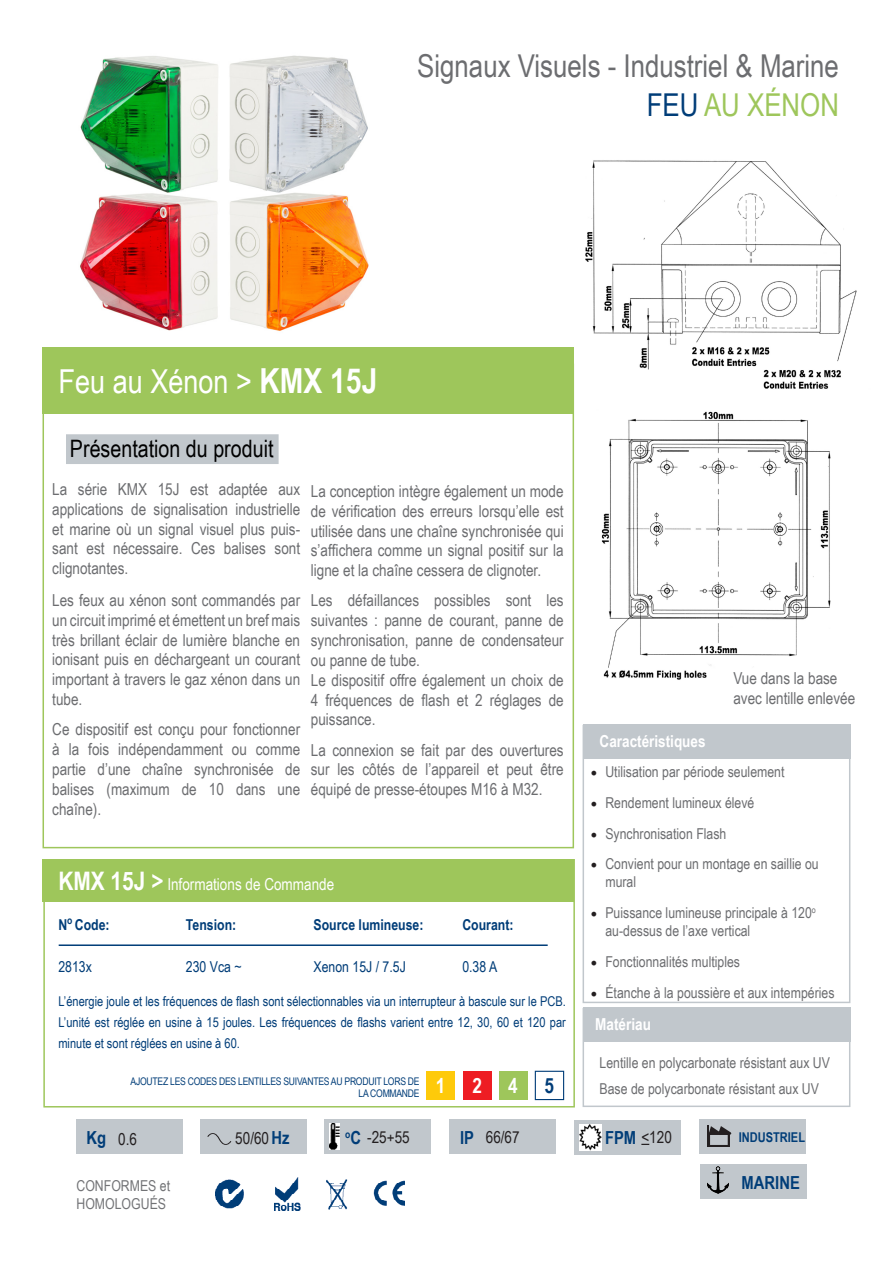
<style>
.page{position:relative;width:893px;height:1263px;background:#fff}
.page>*{position:absolute;margin:0;border:0;box-sizing:border-box;transform-origin:0 0}
.t1{font:33px "Arial Narrow";color:#fff}
.t2{font:31.5px "Arial Narrow";color:#6c6d70}
.t3{font:31.5px "Arial Narrow";color:#9ec65b}
.t4{font:24px "Arial Narrow";color:#000}
.t5{font:700 21px "Arial Narrow";color:#fff}
.t6{font:700 21px "Arial Narrow";color:#003d78}
.Icon_Legends_Blue_Te{font:700 18px "Arial Narrow";color:#003d78}
.t7{font:16.5px/19.8px "Arial Narrow";color:#6c6d70}
.t8{font:16.5px "Arial Narrow";color:#fff}
.t9{font:700 16.5px "Arial Narrow";color:#fff}
.Icon_Legends_Black_T{font:16.5px "Arial Narrow";color:#231f20}
.Icon_Legends_Blue_Te-2{font:16.5px "Arial Narrow";color:#231f20}
.t10{font:15px/18px "Arial Narrow";color:#6c6d70}
.t11{font:700 15px "Arial Narrow";color:#003d78}
.t12{font:15px "Arial Narrow";color:#003d78}
.t13{font:15px/18px "Arial Narrow";color:#727376}
.t14{font:13.5px/21px "Arial Narrow";color:#003d78;text-align:justify}
.Icon_Legends_Blue_Te-3{font:700 13.5px "Arial Narrow";color:#003d78}
.t15{font:10.5px/12.6px "Arial Narrow";letter-spacing:-.025em;color:#003d78;text-align:right}
.Icon_Legends_Blue_Te-4{font:700 10.5px "Arial Narrow";color:#003d78}
.s1{color:#003d78}
.s2{font-weight:700;font-size:34.5px}
.s3{font-weight:700;font-size:25.5px}
.s4{font-family:"Minion Pro";font-size:18px;color:#231f20}
.s5{font-weight:700;font-size:18px;color:#003d78}
</style>
<div class="page">
<div style="left:43px;top:859px;width:532px;height:248px;border:2px solid #9ec65b"></div>
<div style="left:43px;top:859px;width:531px;height:42px;background:#9ec65b"></div>
<div style="left:43px;top:347px;width:531px;height:67px;background:#9ec65b"></div>
<div style="left:583px;top:1008px;width:267px;height:99px;border:2px solid #c1c7cc"></div>
<div style="left:583px;top:1008px;width:267px;height:34px;background:#c1c7cc"></div>
<hr style="left:59px;top:944px;width:489px;height:2px;background:#003d78">
<img style="left:216px;top:1177px;width:188px;height:33px">
<div style="left:583px;top:725px;width:267px;height:278px;border:2px solid #c1c7cc"></div>
<div style="left:583px;top:725px;width:267px;height:34px;background:#c1c7cc"></div>
<img style="left:585px;top:160px;width:272px;height:229px">
<img style="left:601px;top:411px;width:230px;height:269px">
<img style="left:80px;top:55px;width:289px;height:276px">
<div style="left:66px;top:434px;width:213px;height:30px;background:#c1c7cc;border:2px solid #c1c7cc"></div>
<div style="left:449px;top:1120px;width:107px;height:34px;background:#c1c7cc"></div>
<div style="left:700px;top:1120px;width:106px;height:34px;background:#c1c7cc"></div>
<svg style="left:709px;top:1126px;width:22px;height:9px"></svg>
<div style="left:708px;top:1132px;width:22px;height:15px;border:2px solid #231f20"></div>
<hr style="left:707px;top:1125px;width:2px;height:22px;background:#231f20">
<div style="left:76px;top:1120px;width:106px;height:34px;background:#c1c7cc"></div>
<div style="left:324px;top:1120px;width:106px;height:34px;background:#c1c7cc"></div>
<img style="left:329px;top:1124px;width:10px;height:25px">
<div style="left:575px;top:1120px;width:106px;height:34px;background:#c1c7cc"></div>
<img style="left:579px;top:1124px;width:23px;height:26px">
<div style="left:200px;top:1120px;width:107px;height:34px;background:#c1c7cc"></div>
<svg style="left:207px;top:1133px;width:24px;height:12px"></svg>
<div style="left:700px;top:1164px;width:106px;height:34px;background:#c1c7cc"></div>
<img style="left:707px;top:1167px;width:22px;height:26px">
<div style="left:427px;top:1071px;width:28px;height:28px;background:#feca0a"></div>
<div style="left:463px;top:1071px;width:28px;height:28px;background:#ee1d23"></div>
<div style="left:499px;top:1071px;width:28px;height:28px;background:#9ec65b"></div>
<div style="left:535px;top:1071px;width:29px;height:29px;border:1px solid #003d78"></div>
<p class="t2" style="left:417px;top:43px;width:423px">Signaux Visuels - Industriel &amp; Marine</p>
<p class="t3" style="left:647px;top:82px;width:194px"><span class="s1">FEU</span> AU XÉNON</p>
<p class="t1" style="left:59px;top:357px;width:320px">Feu au Xénon &gt; <span class="s2">KMX 15J</span></p>
<p class="t4" style="left:70px;top:431px;width:205px">Présentation du produit</p>
<p class="t7" style="left:52px;top:479px;width:249px">La série KMX 15J est adaptée aux</p>
<p class="t7" style="left:52px;top:498px;width:249px;text-align:justify">applications de signalisation industrielle et marine où un signal visuel plus puis&shy;sant est nécessaire. Ces balises sont clignotantes.</p>
<p class="t7" style="left:52px;top:590px;width:249px;text-align:justify">Les feux au xénon sont commandés par un circuit imprimé et émettent un bref mais très brillant éclair de lumière blanche en ionisant puis en déchargeant un courant</p>
<p class="t7" style="left:52px;top:669px;width:249px">important à travers le gaz xénon dans un tube.</p>
<p class="t7" style="left:52px;top:719px;width:249px">Ce dispositif est conçu pour fonctionner à la fois indépendamment ou comme</p>
<p class="t7" style="left:52px;top:759px;width:249px">partie d’une chaîne synchronisée de</p>
<p class="t7" style="left:52px;top:778px;width:249px">balises (maximum de 10 dans une chaîne).</p>
<p class="t7" style="left:311px;top:481px;width:254px;text-align:justify">La conception intègre également un mode de vérification des erreurs lorsqu’elle est utilisée dans une chaîne synchronisée qui s’affichera comme un signal positif sur la ligne et la chaîne cessera de clignoter.</p>
<p class="t7" style="left:311px;top:590px;width:254px">Les défaillances possibles sont les</p>
<p class="t7" style="left:311px;top:610px;width:254px">suivantes : panne de courant, panne de</p>
<p class="t7" style="left:311px;top:630px;width:254px">synchronisation, panne de condensateur ou panne de tube.</p>
<p class="t7" style="left:311px;top:669px;width:254px">Le dispositif offre également un choix de<br>4 fréquences de flash et 2 réglages de</p>
<p class="t7" style="left:311px;top:709px;width:66px">puissance.</p>
<p class="t7" style="left:311px;top:739px;width:254px">La connexion se fait par des ouvertures sur les côtés de l’appareil et peut être</p>
<p class="t7" style="left:311px;top:779px;width:233px">équipé de presse-étoupes M16 à M32.</p>
<p class="t8" style="left:58px;top:872px;width:277px"><span class="s3">KMX 15J &gt;</span> Informations de Commande</p>
<p class="t11" style="left:58px;top:913px;width:53px">N<sup>o</sup> Code:</p>
<p class="t11" style="left:186px;top:913px;width:52px">Tension:</p>
<p class="t11" style="left:313px;top:913px;width:112px">Source lumineuse:</p>
<p class="t11" style="left:462px;top:913px;width:53px">Courant:</p>
<p class="t12" style="left:58px;top:955px;width:35px">2813x</p>
<p class="t12" style="left:186px;top:955px;width:57px">230 Vca ~</p>
<p class="t12" style="left:313px;top:955px;width:94px">Xenon 15J / 7.5J</p>
<p class="t12" style="left:462px;top:955px;width:36px">0.38 A</p>
<p class="t14" style="left:58px;top:990px;width:509px">L’énergie joule et les fréquences de flash sont sélectionnables via un interrupteur à bascule sur le PCB.<br>L’unité est réglée en usine à 15 joules. Les fréquences de flashs varient entre 12, 30, 60 et 120 par minute et sont réglées en usine à 60.</p>
<p class="t15" style="left:131px;top:1074px;width:291px">AJOUTEZ LES CODES DES LENTILLES SUIVANTES AU PRODUIT LORS DE<br>LA COMMANDE</p>
<p class="t5" style="left:436px;top:1070px;width:11px">1</p>
<p class="t5" style="left:472px;top:1070px;width:11px">2</p>
<p class="t5" style="left:508px;top:1070px;width:11px">4</p>
<p class="t6" style="left:544px;top:1070px;width:11px">5</p>
<p class="t7" style="left:733px;top:668px;width:106px">Vue dans la base</p>
<p class="t7" style="left:733px;top:688px;width:123px">avec lentille enlevée</p>
<p class="t9" style="left:600px;top:728px;width:108px">Caractéristiques</p>
<p class="t10" style="left:590px;top:762px;width:195px"><span class="s4">•</span> Utilisation par période seulement</p>
<p class="t10" style="left:590px;top:793px;width:165px"><span class="s4">•</span> Rendement lumineux élevé</p>
<p class="t10" style="left:590px;top:824px;width:137px"><span class="s4">•</span> Synchronisation Flash</p>
<p class="t10" style="left:605px;top:854px;width:215px;text-indent:-15px"><span class="s4">•</span> Convient pour un montage en saillie ou mural</p>
<p class="t10" style="left:605px;top:903px;width:212px;text-indent:-15px"><span class="s4">•</span> Puissance lumineuse principale à 120<sup>o </sup>au-dessus de l’axe vertical</p>
<p class="t10" style="left:590px;top:952px;width:151px"><span class="s4">•</span> Fonctionnalités multiples</p>
<p class="t10" style="left:590px;top:983px;width:245px"><span class="s4">•</span> Étanche à la poussière et aux intempéries</p>
<p class="t9" style="left:595px;top:1012px;width:57px">Matériau</p>
<p class="t10" style="left:600px;top:1053px;width:232px">Lentille en polycarbonate résistant aux UV</p>
<p class="t10" style="left:600px;top:1079px;width:221px">Base de polycarbonate résistant aux UV</p>
<p class="Icon_Legends_Black_T" style="left:118px;top:1127px;width:20px">0.6</p>
<p class="Icon_Legends_Black_T" style="left:235px;top:1126px;width:56px">50/60<span class="s5">Hz</span></p>
<p class="Icon_Legends_Blue_Te-2" style="left:350px;top:1125px;width:61px"><span class="s5">C</span> -25+55</p>
<p class="Icon_Legends_Blue_Te-2" style="left:605px;top:1125px;width:68px"><span class="s5">FPM</span> &lt;120</p>
<p class="Icon_Legends_Blue_Te" style="left:87px;top:1123px;width:21px">Kg</p>
<p class="Icon_Legends_Blue_Te" style="left:460px;top:1123px;width:15px">IP</p>
<p class="Icon_Legends_Black_T" style="left:486px;top:1125px;width:35px">66/67</p>
<p class="Icon_Legends_Blue_Te-3" style="left:739px;top:1127px;width:68px">INDUSTRIEL</p>
<p class="Icon_Legends_Blue_Te-4" style="left:345px;top:1126px;width:7px">o</p>
<p class="t13" style="left:77px;top:1176px;width:95px">CONFORMES et<br>HOMOLOGUÉS</p>
<p class="Icon_Legends_Blue_Te" style="left:742px;top:1169px;width:60px">MARINE</p>
</div>
